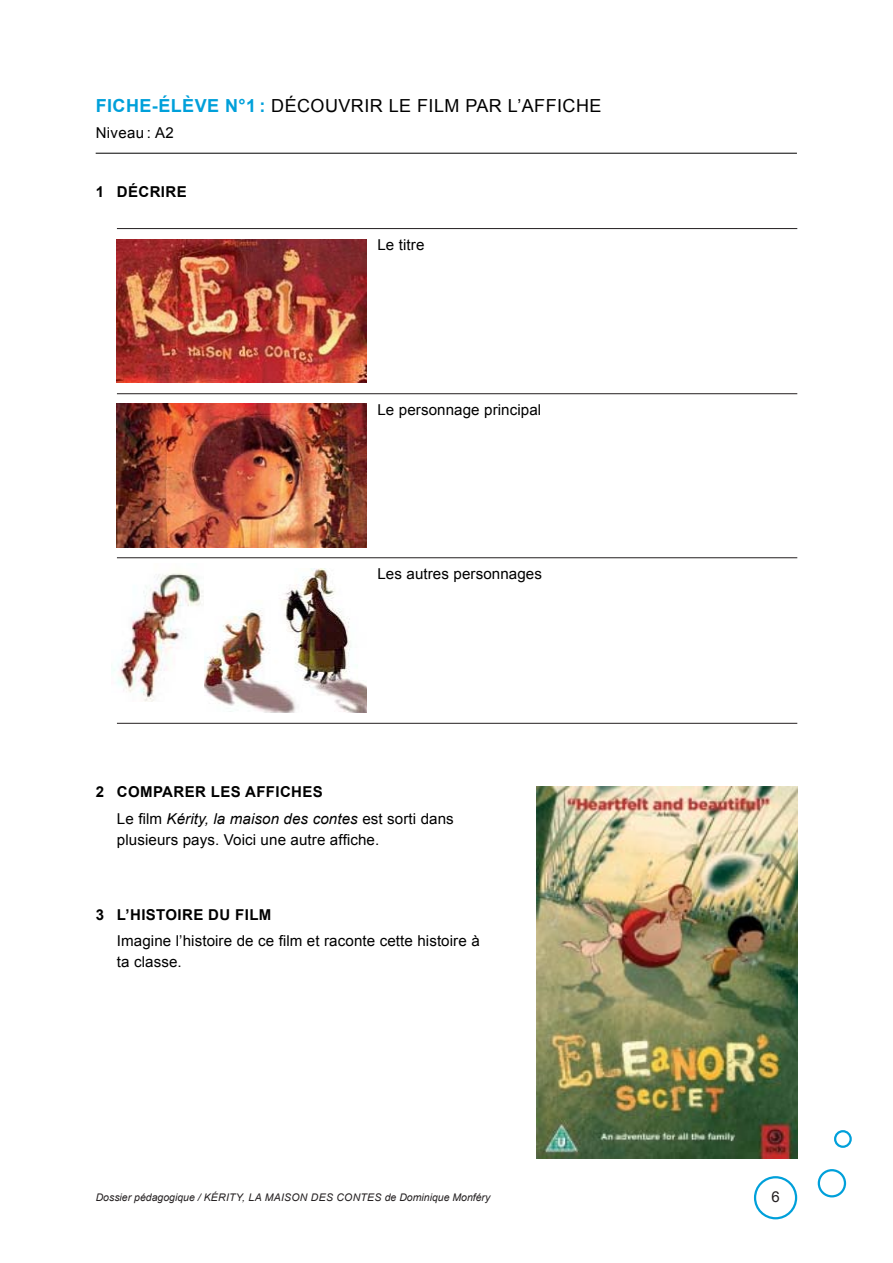
<style>
.page{position:relative;width:893px;height:1263px;background:#fff}
.page>*{position:absolute;margin:0;border:0;box-sizing:border-box;transform-origin:0 0}
.t1{font:18px "Arial";color:#000}
.t2{font:700 18px "Arial";letter-spacing:.025em;color:#00a0da}
.t3{font:15px/21.3px "Arial";letter-spacing:.005em;color:#000}
.t4{font:italic 15px/26.5px "Arial";letter-spacing:.005em;color:#000}
.t5{font:700 15px "Arial";letter-spacing:.025em;color:#000}
.t6{font:15px "Arial";letter-spacing:.025em;color:#000}
.t7{font:15px "Arial";color:#231f20}
.t8{font:italic 10.5px "Arial";letter-spacing:.005em;color:#231f20}
.s1{font-weight:400;color:#000}
.s2{font-weight:700;font-style:normal}
.s3{font-style:normal}
</style>
<div class="page">
<div style="left:754px;top:1176px;width:43px;height:43px;border:2px solid #00a0da;border-radius:50%"></div>
<div style="left:818px;top:1169px;width:28px;height:28px;border:2px solid #00a0da;border-radius:50%"></div>
<svg style="left:835px;top:1131px;width:16px;height:16px"></svg>
<div style="left:834px;top:1130px;width:18px;height:18px;border:2px solid #00a0da;border-radius:50%"></div>
<hr style="left:96px;top:153px;width:701px;height:1px;background:#000">
<hr style="left:117px;top:228px;width:680px;height:1px;background:#231f20">
<hr style="left:117px;top:393px;width:680px;height:1px;background:#231f20">
<hr style="left:117px;top:557px;width:680px;height:1px;background:#231f20">
<hr style="left:117px;top:723px;width:680px;height:1px;background:#231f20">
<img style="left:117px;top:239px;width:250px;height:144px">
<img style="left:117px;top:404px;width:250px;height:143px">
<img style="left:204px;top:569px;width:163px;height:143px">
<img style="left:111px;top:572px;width:93px;height:130px">
<img style="left:537px;top:787px;width:260px;height:372px">
<p class="t2" style="left:96px;top:93px;width:203px">FICHE-ÉLÈVE N°1 : <span class="s1">Décou</span></p>
<p class="t1" style="left:338px;top:94px;width:23px">vrirlefilmpar</p>
<p class="t1" style="left:508px;top:94px;width:26px">L’affic</p>
<p class="t1" style="left:576px;top:94px;width:25px">he</p>
<p class="t6" style="left:96px;top:123px;width:80px">Niveau : A2</p>
<p class="t5" style="left:96px;top:182px;width:21px">1 DÉC</p>
<p class="t5" style="left:150px;top:182px;width:38px">RIRE</p>
<p class="t3" style="left:377px;top:234px;width:49px">Le titre</p>
<p class="t3" style="left:377px;top:399px;width:165px">Le personnage principal</p>
<p class="t3" style="left:377px;top:564px;width:166px">Les autres personnages</p>
<p class="t4" style="left:117px;top:779px;width:338px;text-indent:-21px"><span class="s2">2 COMPARER LES AFFICH ES<br></span><span class="s3">Le film</span> Kérity, la maison des contes <span class="s3">est sorti dans</span></p>
<p class="t3" style="left:117px;top:829px;width:264px">plusieurs pays. Voici une autre affiche.</p>
<p class="t5" style="left:96px;top:904px;width:177px">3 L’HISTOIRE DU FILM</p>
<p class="t3" style="left:117px;top:930px;width:364px">Imagine l’histoire de ce film et raconte cette histoire à ta classe.</p>
<p class="t8" style="left:96px;top:1191px;width:397px">Dossier pédagogique / Kérity, la maison d es contes de Dominique Monféry</p>
<p class="t7" style="left:771px;top:1186px;width:10px">6</p>
</div>
